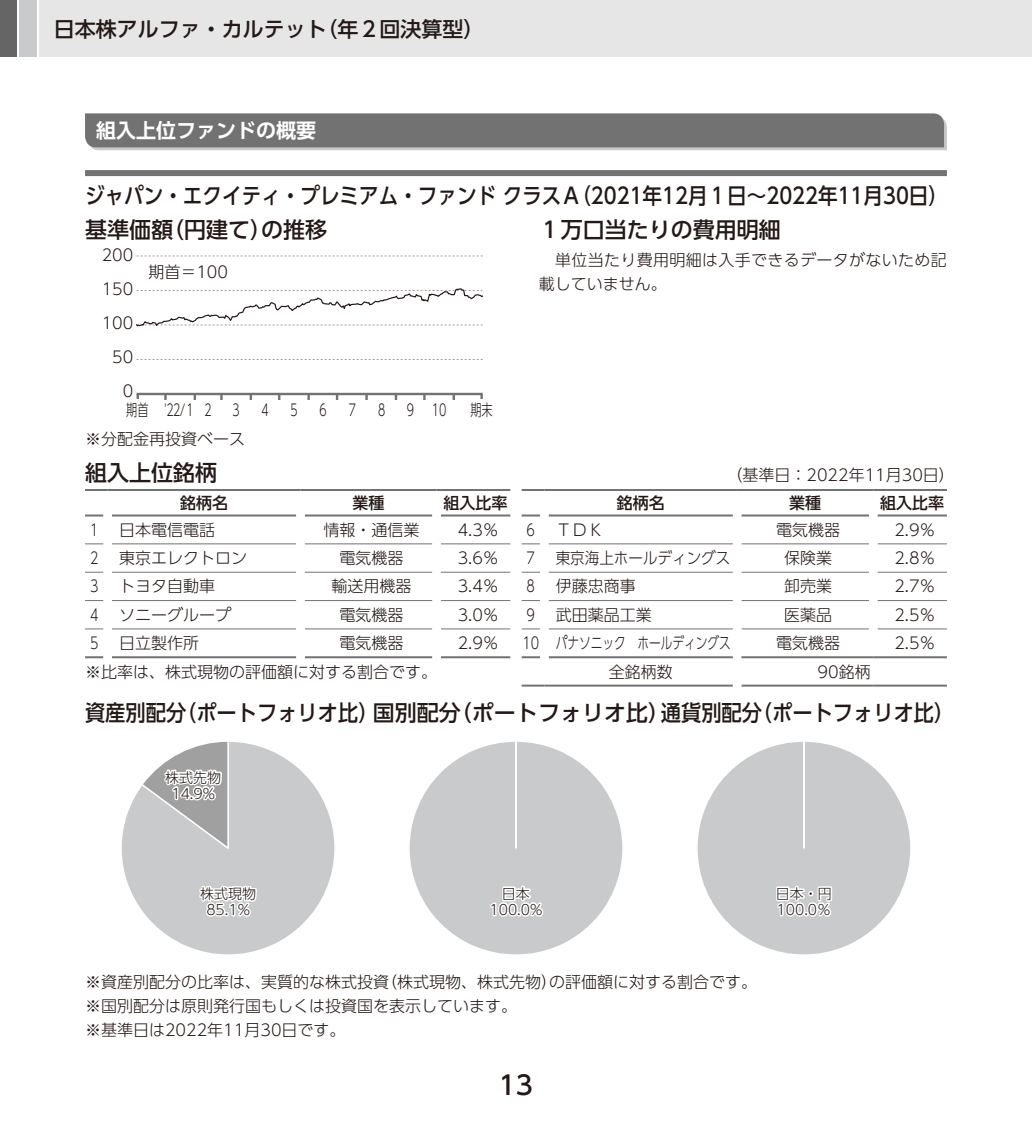
<style>
.page{position:relative;width:1032px;height:1134px;background:#fff}
.page>*{position:absolute;margin:0;border:0;box-sizing:border-box;transform-origin:0 0}
.t1{font:500 26px "UD Shin Go Pro";color:#231916}
.t2{font:500 22px "UD Shin Go Pro";color:#231916;scale:.89 1}
.t3{font:500 22px "UD Shin Go Pro";color:#231916}
.t4{font:500 22px "UD Shin Go Pro";color:#231916;scale:.92 1}
.t5{font:500 21px "UD Shin Go Pro";color:#231916}
.t6{font:700 20px "UD Shin Go Pro De";color:#fff}
.t7{font:300 16px/24px "UD Shin Go Pro";color:#231916}
.t8{font:300 16px/24px "UD Shin Go Pro";letter-spacing:.02em;color:#231916}
.t9{font:300 16px "UD Shin Go Pro";color:#231916;scale:.8 1}
.t10{font:500 16px "UD Shin Go Pro";color:#231916}
.t11{font:300 16px "UD Shin Go Pro";letter-spacing:.3em;color:#231916;scale:.7 1}
.t12{font:300 16px "UD Shin Go Pro";color:#231916;scale:.91 1}
.t13{font:300 16px "UD Shin Go Pro";color:#231916;scale:.7 1}
.t14{font:300 14px/16px "UD Shin Go Pro";color:#231916;text-align:center}
</style>
<div class="page">
<div style="left:40px;top:0;width:992px;height:57px;background:#e6e6e7"></div>
<div style="left:20px;top:0;width:17px;height:57px;background:#c9cacb"></div>
<div style="left:0;top:0;width:17px;height:57px;background:#666565"></div>
<div style="left:85px;top:170px;width:862px;height:6px;background:#727272"></div>
<svg style="left:85px;top:113px;width:862px;height:37px;background:#7a7a7a"></svg>
<svg style="left:121px;top:741px;width:214px;height:214px"></svg>
<div style="left:409px;top:741px;width:214px;height:214px;background:#c9cacb;border-radius:107px"></div>
<svg style="left:490px;top:885px;width:54px;height:32px"></svg>
<div style="left:697px;top:741px;width:214px;height:214px;background:#c9cacb;border-radius:107px"></div>
<svg style="left:776px;top:885px;width:56px;height:32px"></svg>
<svg style="left:85px;top:543px;width:18px;height:1px"></svg>
<hr style="left:112px;top:543px;width:184px;height:1px;background:#727272">
<hr style="left:305px;top:543px;width:127px;height:1px;background:#727272">
<hr style="left:441px;top:543px;width:69px;height:1px;background:#727272">
<svg style="left:85px;top:572px;width:18px;height:1px"></svg>
<hr style="left:112px;top:572px;width:184px;height:1px;background:#727272">
<hr style="left:305px;top:572px;width:127px;height:1px;background:#727272">
<hr style="left:441px;top:572px;width:69px;height:1px;background:#727272">
<svg style="left:85px;top:600px;width:18px;height:1px"></svg>
<hr style="left:112px;top:600px;width:184px;height:1px;background:#727272">
<hr style="left:305px;top:600px;width:127px;height:1px;background:#727272">
<hr style="left:441px;top:600px;width:69px;height:1px;background:#727272">
<svg style="left:85px;top:629px;width:18px;height:1px"></svg>
<hr style="left:112px;top:629px;width:184px;height:1px;background:#727272">
<hr style="left:305px;top:629px;width:127px;height:1px;background:#727272">
<hr style="left:441px;top:629px;width:69px;height:1px;background:#727272">
<svg style="left:85px;top:514px;width:18px;height:2px"></svg>
<hr style="left:112px;top:514px;width:184px;height:2px;background:#727272">
<hr style="left:305px;top:514px;width:127px;height:2px;background:#727272">
<hr style="left:441px;top:514px;width:69px;height:2px;background:#727272">
<svg style="left:85px;top:656px;width:18px;height:2px"></svg>
<hr style="left:112px;top:656px;width:184px;height:2px;background:#727272">
<hr style="left:305px;top:656px;width:127px;height:2px;background:#727272">
<hr style="left:441px;top:656px;width:69px;height:2px;background:#727272">
<hr style="left:85px;top:489px;width:23px;height:2px;background:#727272">
<hr style="left:108px;top:489px;width:192px;height:2px;background:#727272">
<hr style="left:300px;top:489px;width:137px;height:2px;background:#727272">
<hr style="left:437px;top:489px;width:73px;height:2px;background:#727272">
<svg style="left:522px;top:543px;width:18px;height:1px"></svg>
<hr style="left:549px;top:543px;width:184px;height:1px;background:#727272">
<hr style="left:741px;top:543px;width:128px;height:1px;background:#727272">
<hr style="left:877px;top:543px;width:70px;height:1px;background:#727272">
<svg style="left:522px;top:572px;width:18px;height:1px"></svg>
<hr style="left:549px;top:572px;width:184px;height:1px;background:#727272">
<hr style="left:741px;top:572px;width:128px;height:1px;background:#727272">
<hr style="left:877px;top:572px;width:70px;height:1px;background:#727272">
<svg style="left:522px;top:600px;width:18px;height:1px"></svg>
<hr style="left:549px;top:600px;width:184px;height:1px;background:#727272">
<hr style="left:741px;top:600px;width:128px;height:1px;background:#727272">
<hr style="left:877px;top:600px;width:70px;height:1px;background:#727272">
<svg style="left:522px;top:629px;width:18px;height:1px"></svg>
<hr style="left:549px;top:629px;width:184px;height:1px;background:#727272">
<hr style="left:741px;top:629px;width:128px;height:1px;background:#727272">
<hr style="left:877px;top:629px;width:70px;height:1px;background:#727272">
<svg style="left:522px;top:514px;width:18px;height:2px"></svg>
<hr style="left:549px;top:514px;width:184px;height:2px;background:#727272">
<hr style="left:741px;top:514px;width:128px;height:2px;background:#727272">
<hr style="left:877px;top:514px;width:70px;height:2px;background:#727272">
<svg style="left:522px;top:656px;width:18px;height:2px"></svg>
<hr style="left:549px;top:656px;width:184px;height:2px;background:#727272">
<hr style="left:522px;top:489px;width:22px;height:2px;background:#727272">
<hr style="left:544px;top:489px;width:193px;height:2px;background:#727272">
<hr style="left:737px;top:489px;width:136px;height:2px;background:#727272">
<hr style="left:873px;top:489px;width:74px;height:2px;background:#727272">
<hr style="left:522px;top:685px;width:22px;height:2px;background:#727272">
<hr style="left:544px;top:685px;width:189px;height:2px;background:#727272">
<hr style="left:741px;top:685px;width:132px;height:2px;background:#727272">
<hr style="left:873px;top:685px;width:74px;height:2px;background:#727272">
<hr style="left:741px;top:656px;width:132px;height:2px;background:#727272">
<hr style="left:873px;top:656px;width:74px;height:2px;background:#727272">
<svg style="left:480px;top:395px;width:3px;height:4px"></svg>
<svg style="left:137px;top:256px;width:346px;height:1px"></svg>
<svg style="left:137px;top:359px;width:346px;height:1px"></svg>
<hr style="left:137px;top:393px;width:346px;height:2px;background:#727272">
<svg style="left:164px;top:395px;width:3px;height:5px"></svg>
<svg style="left:220px;top:395px;width:3px;height:5px"></svg>
<svg style="left:307px;top:395px;width:3px;height:5px"></svg>
<svg style="left:365px;top:395px;width:3px;height:5px"></svg>
<svg style="left:423px;top:395px;width:3px;height:5px"></svg>
<svg style="left:137px;top:288px;width:346px;height:39px"></svg>
<h3 class="t5" style="left:54px;top:12px;width:432px">日本株アルファ・カルテット（年２回決算型）</h3>
<p class="t6" style="left:96px;top:114px;width:221px">組入上位ファンドの概要</p>
<h2 class="t2" style="left:85px;top:178px;width:971px">ジャパン・エクイティ・プレミアム・ファンド クラスＡ（2021年12月１日～2022年11月30日）</h2>
<h2 class="t3" style="left:85px;top:211px;width:243px">基準価額（円建て）の推移</h2>
<h2 class="t3" style="left:539px;top:211px;width:243px">１万口当たりの費用明細</h2>
<p class="t7" style="left:102px;top:243px;width:33px">200</p>
<p class="t7" style="left:102px;top:277px;width:33px">150</p>
<p class="t7" style="left:102px;top:311px;width:33px">100</p>
<p class="t7" style="left:112px;top:345px;width:23px">50</p>
<p class="t7" style="left:123px;top:379px;width:12px">0</p>
<p class="t7" style="left:148px;top:260px;width:81px">期首＝100</p>
<p class="t11" style="left:126px;top:397px;width:459px">期首'22/１２３ ４ ５ ６ ７ ８ ９10</p>
<p class="t13" style="left:470px;top:397px;width:33px">期末</p>
<p class="t7" style="left:85px;top:426px;width:161px">※分配金再投資ベース</p>
<p class="t8" style="left:539px;top:247px;width:410px">　単位当たり費用明細は入手できるデータがないため記載していません。</p>
<h2 class="t3" style="left:85px;top:454px;width:133px">組入上位銘柄</h2>
<p class="t7" style="left:726px;top:463px;width:230px">（基準日：2022年11月30日）</p>
<p class="t10" style="left:180px;top:490px;width:49px">銘柄名</p>
<p class="t10" style="left:353px;top:490px;width:33px">業種</p>
<p class="t10" style="left:444px;top:490px;width:65px">組入比率</p>
<p class="t9" style="left:88px;top:517px;width:161px">１ 日本電信電話</p>
<p class="t7" style="left:323px;top:517px;width:97px">情報・通信業</p>
<p class="t7" style="left:458px;top:517px;width:43px">4.3％</p>
<p class="t9" style="left:90px;top:545px;width:12px">2</p>
<p class="t7" style="left:119px;top:545px;width:130px">東京エレクトロン</p>
<p class="t7" style="left:339px;top:545px;width:65px">電気機器</p>
<p class="t7" style="left:458px;top:545px;width:43px">3.6％</p>
<p class="t9" style="left:90px;top:573px;width:12px">3</p>
<p class="t7" style="left:119px;top:574px;width:98px">トヨタ自動車</p>
<p class="t7" style="left:331px;top:574px;width:81px">輸送用機器</p>
<p class="t7" style="left:458px;top:574px;width:43px">3.4％</p>
<p class="t9" style="left:90px;top:602px;width:12px">4</p>
<p class="t7" style="left:119px;top:602px;width:114px">ソニーグループ</p>
<p class="t7" style="left:339px;top:602px;width:65px">電気機器</p>
<p class="t7" style="left:458px;top:602px;width:43px">3.0％</p>
<p class="t9" style="left:90px;top:630px;width:12px">5</p>
<p class="t7" style="left:119px;top:630px;width:82px">日立製作所</p>
<p class="t7" style="left:339px;top:630px;width:65px">電気機器</p>
<p class="t7" style="left:458px;top:630px;width:43px">2.9％</p>
<p class="t10" style="left:617px;top:490px;width:49px">銘柄名</p>
<p class="t10" style="left:789px;top:490px;width:33px">業種</p>
<p class="t10" style="left:880px;top:490px;width:65px">組入比率</p>
<p class="t9" style="left:527px;top:517px;width:12px">6</p>
<p class="t7" style="left:556px;top:517px;width:49px">ＴＤＫ</p>
<p class="t7" style="left:776px;top:517px;width:65px">電気機器</p>
<p class="t7" style="left:894px;top:517px;width:43px">2.9％</p>
<p class="t9" style="left:527px;top:545px;width:12px">7</p>
<p class="t12" style="left:556px;top:545px;width:193px">東京海上ホールディングス</p>
<p class="t7" style="left:784px;top:545px;width:49px">保険業</p>
<p class="t7" style="left:894px;top:545px;width:43px">2.8％</p>
<p class="t9" style="left:527px;top:573px;width:12px">8</p>
<p class="t7" style="left:556px;top:574px;width:81px">伊藤忠商事</p>
<p class="t7" style="left:784px;top:574px;width:49px">卸売業</p>
<p class="t7" style="left:894px;top:574px;width:43px">2.7％</p>
<p class="t9" style="left:527px;top:602px;width:12px">9</p>
<p class="t7" style="left:556px;top:602px;width:97px">武田薬品工業</p>
<p class="t7" style="left:784px;top:602px;width:49px">医薬品</p>
<p class="t7" style="left:894px;top:602px;width:43px">2.5％</p>
<p class="t9" style="left:522px;top:630px;width:262px">10 パナソニック　ホールディングス</p>
<p class="t7" style="left:776px;top:630px;width:65px">電気機器</p>
<p class="t7" style="left:894px;top:630px;width:43px">2.5％</p>
<p class="t7" style="left:609px;top:659px;width:65px">全銘柄数</p>
<p class="t7" style="left:817px;top:659px;width:55px">90銘柄</p>
<p class="t7" style="left:85px;top:659px;width:353px">※比率は、株式現物の評価額に対する割合です。</p>
<h2 class="t4" style="left:85px;top:695px;width:320px">資産別配分（ポートフォリオ比）</h2>
<h2 class="t3" style="left:373px;top:695px;width:298px">国別配分（ポートフォリオ比）</h2>
<h2 class="t4" style="left:661px;top:695px;width:321px">通貨別配分（ポートフォリオ比）</h2>
<p class="t14" style="left:165px;top:769px;width:57px">株式先物<br>14.9%</p>
<p class="t14" style="left:200px;top:885px;width:57px">株式現物<br>85.1%</p>
<p class="t14" style="left:489px;top:885px;width:54px">日本<br>100.0%</p>
<p class="t14" style="left:776px;top:885px;width:57px;text-align:left">日本・円<br>100.0％</p>
<p class="t7" style="left:85px;top:969px;width:673px">※資産別配分の比率は、実質的な株式投資（株式現物、株式先物）の評価額に対する割合です。※国別配分は原則発行国もしくは投資国を表示しています。<br>※基準日は2022年11月30日です。</p>
<h1 class="t1" style="left:499px;top:1063px;width:36px">13</h1>
</div>
